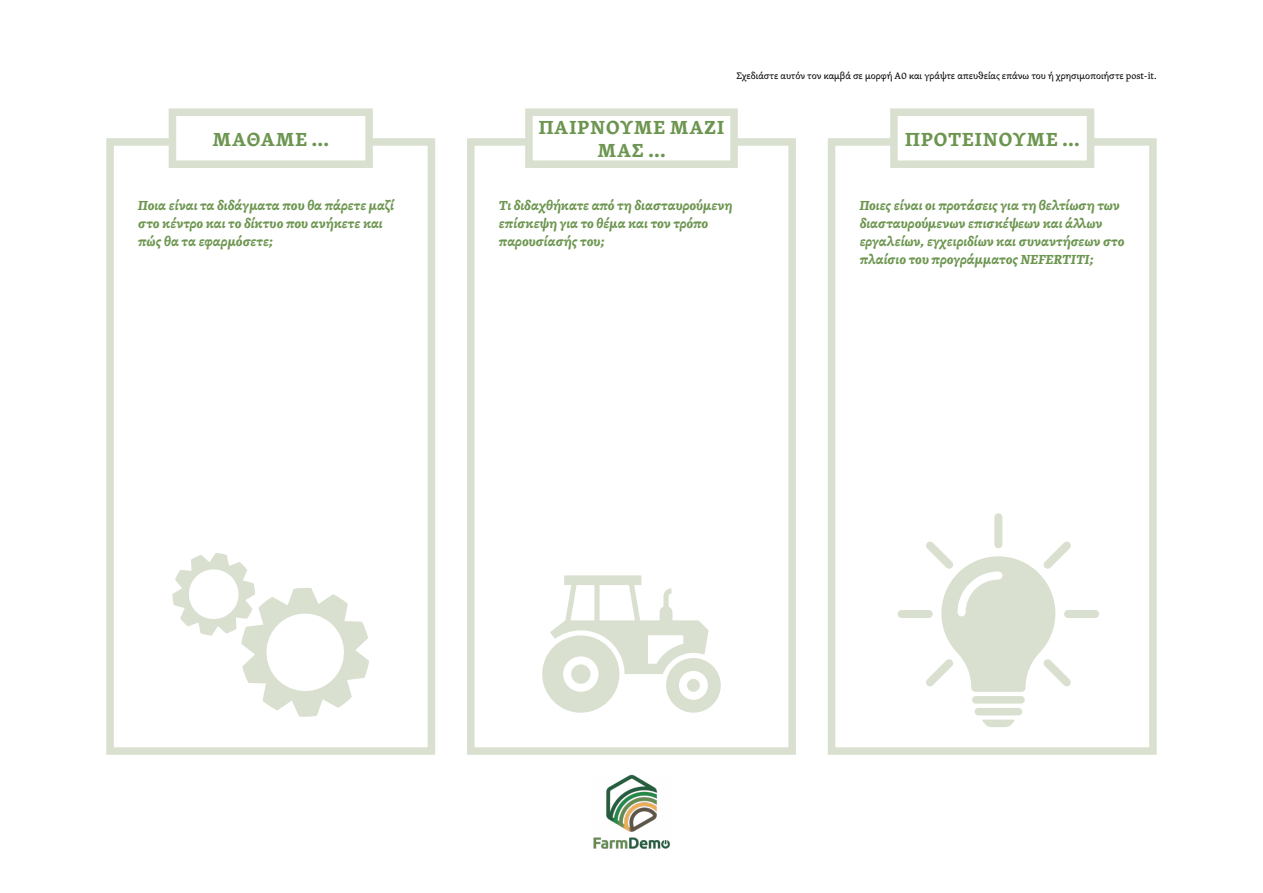
<style>
.page{position:relative;width:1263px;height:893px;background:#fff}
.page>*{position:absolute;margin:0;border:0;box-sizing:border-box;transform-origin:0 0}
.t1{font:700 19.5px/23.4px "Skolar PE";letter-spacing:.06em;color:#6c954f;text-align:center}
.t2{font:italic 700 13.5px/18px "Skolar PE";letter-spacing:-.005em;color:#6c954f}
.t3{font:9.75px "Skolar PE";letter-spacing:-.01em;color:#000}
</style>
<div class="page">
<div style="left:106px;top:138px;width:329px;height:617px;border:8px solid #d9e0cf"></div>
<div style="left:172px;top:112px;width:197px;height:52px;background:#fff"></div>
<div style="left:169px;top:108px;width:204px;height:60px;border:8px solid #d9e0cf"></div>
<div style="left:467px;top:138px;width:329px;height:617px;border:8px solid #d9e0cf"></div>
<div style="left:529px;top:112px;width:205px;height:52px;background:#fff"></div>
<div style="left:525px;top:108px;width:213px;height:60px;border:8px solid #d9e0cf"></div>
<div style="left:828px;top:138px;width:329px;height:617px;border:8px solid #d9e0cf"></div>
<div style="left:894px;top:112px;width:196px;height:52px;background:#fff"></div>
<div style="left:890px;top:108px;width:204px;height:60px;border:8px solid #d9e0cf"></div>
<div style="left:975px;top:708px;width:47px;height:7px;background:#d9e0cf;border-radius:4px"></div>
<div style="left:972px;top:696px;width:53px;height:8px;background:#d9e0cf;border-radius:4px"></div>
<svg style="left:982px;top:720px;width:33px;height:7px"></svg>
<div style="left:898px;top:610px;width:35px;height:8px;background:#d9e0cf;border-radius:4px"></div>
<div style="left:1064px;top:610px;width:35px;height:8px;background:#d9e0cf;border-radius:4px"></div>
<div style="left:994px;top:513px;width:8px;height:35px;background:#d9e0cf;border-radius:4px"></div>
<svg style="left:926px;top:541px;width:145px;height:151px"></svg>
<svg style="left:172px;top:553px;width:197px;height:164px"></svg>
<svg style="left:542px;top:575px;width:179px;height:138px"></svg>
<img style="left:593px;top:774px;width:77px;height:75px">
<p class="t3" style="left:736px;top:68px;width:422px">Σχεδιάστε αυτόν τον καμβά σε μορφή A0 και γράψτε απευθείας επάνω του ή χρησιμοποιήστε post-it.</p>
<h1 class="t1" style="left:213px;top:126px;width:118px">ΜΆΘΑΜΕ …</h1>
<h1 class="t1" style="left:539px;top:115px;width:187px">ΠΑΊΡΝΟΥΜΕ ΜΑΖΊ<br>ΜΑΣ …</h1>
<h1 class="t1" style="left:905px;top:126px;width:177px">ΠΡΟΤΕΊΝΟΥΜΕ …</h1>
<p class="t2" style="left:138px;top:196px;width:257px">Ποια είναι τα διδάγματα που θα πάρετε μαζί στο κέντρο και το δίκτυο που ανήκετε και πώς θα τα εφαρμόσετε;</p>
<p class="t2" style="left:860px;top:196px;width:266px">Ποιες είναι οι προτάσεις για τη βελτίωση των διασταυρούμενων επισκέψεων και άλλων εργαλείων, εγχειριδίων και συναντήσεων στο πλαίσιο του προγράμματος NEFERTITI;</p>
<p class="t2" style="left:499px;top:196px;width:235px">Τι διδαχθήκατε από τη διασταυρούμενη επίσκεψη για το θέμα και τον τρόπο παρουσίασής του;</p>
</div>
